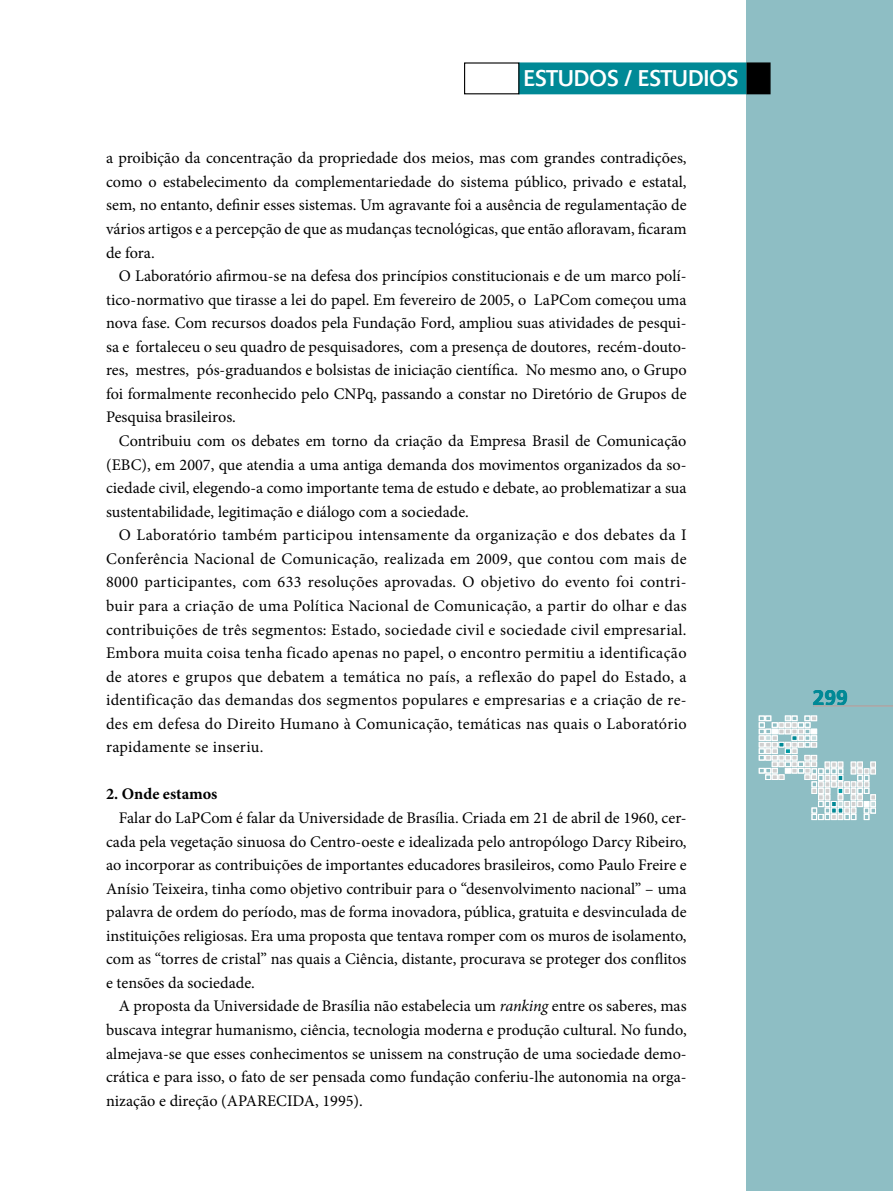
<style>
.page{position:relative;width:893px;height:1191px;background:#fff}
.page>*{position:absolute;margin:0;border:0;box-sizing:border-box;transform-origin:0 0}
.t1{font:22.5px "Delta";letter-spacing:.01em;color:#fff;scale:.95 1}
.t2{font:700 21px "Frutiger";color:#008996}
.t3{font:16.2px/23.5px "Minion Pro";color:#000;text-align:justify}
.t4{font:700 16.2px "Minion Pro";color:#000}
.s1{font-style:italic}
</style>
<div class="page">
<div style="left:746px;top:0;width:147px;height:1191px;background:#8ebec4"></div>
<hr style="left:814px;top:705px;width:79px;height:1px;background:#fff">
<svg style="left:755px;top:716px;width:121px;height:103px"></svg>
<div style="left:518px;top:62px;width:228px;height:32px;background:#008996;border:2px solid #008996"></div>
<div style="left:746px;top:62px;width:25px;height:32px;background:#000;border:2px solid #000"></div>
<div style="left:464px;top:62px;width:55px;height:32px;border:1px solid #000"></div>
<h1 class="t1" style="left:524px;top:65px;width:227px">ESTUDOS / ESTUDIOS</h1>
<p class="t3" style="left:106px;top:146px;width:582px">a proibição da concentração da propriedade dos meios, mas com grandes contradições, como o estabelecimento da complementariedade do sistema público, privado e estatal, sem, no entanto, definir esses sistemas. Um agravante foi a ausência de regulamentação de vários artigos e a percepção de que as mudanças tecnológicas, que então afloravam, ficaram de fora.</p>
<p class="t3" style="left:106px;top:264px;width:582px;text-indent:13px">O Laboratório afirmou-se na defesa dos princípios constitucionais e de um marco polí&shy;tico-normativo que tirasse a lei do papel. Em fevereiro de 2005, o LaPCom começou uma nova fase. Com recursos doados pela Fundação Ford, ampliou suas atividades de pesqui&shy;sa e fortaleceu o seu quadro de pesquisadores, com a presença de doutores, recém-douto&shy;res, mestres, pós-graduandos e bolsistas de iniciação científica. No mesmo ano, o Grupo foi formalmente reconhecido pelo CNPq, passando a constar no Diretório de Grupos de Pesquisa brasileiros.</p>
<p class="t3" style="left:106px;top:429px;width:582px;text-indent:13px">Contribuiu com os debates em torno da criação da Empresa Brasil de Comunicação (EBC), em 2007, que atendia a uma antiga demanda dos movimentos organizados da so&shy;ciedade civil, elegendo-a como importante tema de estudo e debate, ao problematizar a sua sustentabilidade, legitimação e diálogo com a sociedade.</p>
<p class="t3" style="left:106px;top:523px;width:582px;text-indent:13px">O Laboratório também participou intensamente da organização e dos debates da I Conferência Nacional de Comunicação, realizada em 2009, que contou com mais de 8000 participantes, com 633 resoluções aprovadas. O objetivo do evento foi contri&shy;buir para a criação de uma Política Nacional de Comunicação, a partir do olhar e das contribuições de três segmentos: Estado, sociedade civil e sociedade civil empresarial.<br>Embora muita coisa tenha ficado apenas no papel, o encontro permitiu a identificação de atores e grupos que debatem a temática no país, a reflexão do papel do Estado, a identificação das demandas dos segmentos populares e empresarias e a criação de re&shy;des em defesa do Direito Humano à Comunicação, temáticas nas quais o Laboratório rapidamente se inseriu.</p>
<p class="t4" style="left:106px;top:783px;width:113px">2. Onde estamos</p>
<p class="t3" style="left:106px;top:806px;width:582px;text-indent:13px">Falar do LaPCom é falar da Universidade de Brasília. Criada em 21 de abril de 1960, cer&shy;cada pela vegetação sinuosa do Centro-oeste e idealizada pelo antropólogo Darcy Ribeiro, ao incorporar as contribuições de importantes educadores brasileiros, como Paulo Freire e Anísio Teixeira, tinha como objetivo contribuir para o “desenvolvimento nacional” – uma palavra de ordem do período, mas de forma inovadora, pública, gratuita e desvinculada de instituições religiosas. Era uma proposta que tentava romper com os muros de isolamento, com as “torres de cristal” nas quais a Ciência, distante, procurava se proteger dos conflitos e tensões da sociedade.</p>
<p class="t3" style="left:106px;top:994px;width:582px;text-indent:13px">A proposta da Universidade de Brasília não estabelecia um <span class="s1">ranking</span> entre os saberes, mas buscava integrar humanismo, ciência, tecnologia moderna e produção cultural. No fundo, almejava-se que esses conhecimentos se unissem na construção de uma sociedade demo&shy;crática e para isso, o fato de ser pensada como fundação conferiu-lhe autonomia na orga&shy;nização e direção (APARECIDA, 1995).</p>
<p class="t2" style="left:813px;top:685px;width:37px">299</p>
</div>
